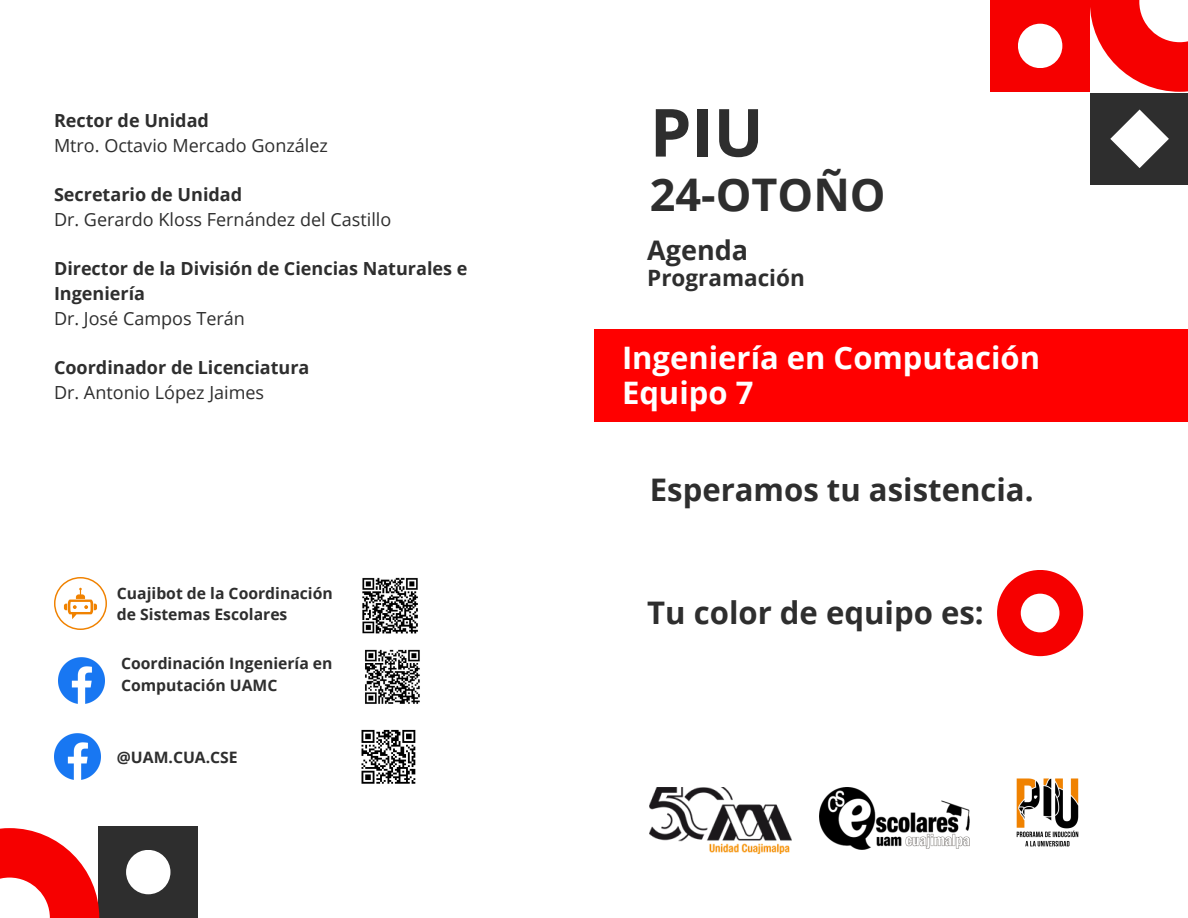
<style>
.page{position:relative;width:1188px;height:918px;background:#fff}
.page>*{position:absolute;margin:0;border:0;box-sizing:border-box;transform-origin:0 0}
.t1{font:700 66.45px "Open Sans";color:#2e2e2e}
.t2{font:700 45px "Open Sans";color:#2e2e2e}
.t3{font:700 31.05px "Open Sans";color:#2e2e2e}
.t4{font:700 31.05px/34.8px "Open Sans";color:#fff}
.t5{font:700 27px "Open Sans";color:#2e2e2e}
.t6{font:700 22.5px "Open Sans";color:#2e2e2e}
.t7{font:700 18px/24.8px "Open Sans";color:#2e2e2e}
.t8{font:18px/24.8px "Open Sans";color:#2e2e2e}
.t9{font:700 15.75px/21.6px "Open Sans";color:#2e2e2e}
.s1{font-weight:700}
.s2{font-weight:400}
</style>
<div class="page">
<div style="left:990px;top:0;width:100px;height:92px;background:#f60000"></div>
<div style="left:1018px;top:24px;width:44px;height:44px;background:#fff;border-radius:50%"></div>
<div style="left:1090px;top:93px;width:98px;height:92px;background:#2e2e2e"></div>
<svg style="left:1090px;top:0;width:98px;height:92px;fill:#f60000"></svg>
<svg style="left:1110px;top:110px;width:59px;height:58px"></svg>
<div style="left:594px;top:329px;width:594px;height:93px;background:#f00"></div>
<div style="left:99px;top:826px;width:99px;height:92px;background:#2e2e2e"></div>
<div style="left:126px;top:850px;width:44px;height:44px;background:#fff;border-radius:50%"></div>
<svg style="left:0;top:828px;width:99px;height:90px;fill:#f60000"></svg>
<img style="left:54px;top:734px;width:46px;height:46px">
<svg style="left:54px;top:577px;width:53px;height:53px"></svg>
<svg style="left:361px;top:729px;width:55px;height:55px"></svg>
<svg style="left:997px;top:570px;width:86px;height:86px"></svg>
<img style="left:819px;top:787px;width:151px;height:63px">
<img style="left:1016px;top:778px;width:63px;height:69px">
<img style="left:650px;top:787px;width:142px;height:67px">
<img style="left:58px;top:657px;width:46px;height:46px">
<img style="left:365px;top:649px;width:55px;height:55px">
<img style="left:362px;top:577px;width:56px;height:57px">
<p class="t8" style="left:54px;top:107px;width:276px"><span class="s1">Rector de Unidad<br></span>Mtro. Octavio Mercado González</p>
<p class="t8" style="left:54px;top:182px;width:339px"><span class="s1">Secretario de Unidad<br></span>Dr. Gerardo Kloss Fernández del Castillo</p>
<p class="t7" style="left:54px;top:256px;width:415px">Director de la División de Ciencias Naturales e<br>Ingeniería<br><span class="s2">Dr. José Campos Terán</span></p>
<p class="t7" style="left:54px;top:355px;width:257px">Coordinador de Licenciatura<br><span class="s2">Dr. Antonio López Jaimes</span></p>
<h2 class="t9" style="left:117px;top:582px;width:217px">Cuajibot de la Coordinación de Sistemas Escolares</h2>
<h2 class="t9" style="left:121px;top:652px;width:213px">Coordinación Ingeniería en<br>Computación UAMC</h2>
<h2 class="t9" style="left:117px;top:746px;width:122px">@UAM.CUA.CSE</h2>
<h3 class="t1" style="left:650px;top:86px;width:115px">PIU</h3>
<h3 class="t2" style="left:650px;top:163px;width:237px">24-OTOÑO</h3>
<h4 class="t5" style="left:647px;top:231px;width:102px">Agenda</h4>
<h4 class="t6" style="left:647px;top:262px;width:159px">Programación</h4>
<h1 class="t4" style="left:622px;top:339px;width:420px">Ingeniería en Computación<br>Equipo 7</h1>
<h4 class="t3" style="left:650px;top:468px;width:385px">Esperamos tu asistencia.</h4>
<h4 class="t3" style="left:647px;top:591px;width:338px">Tu color de equipo es:</h4>
</div>
